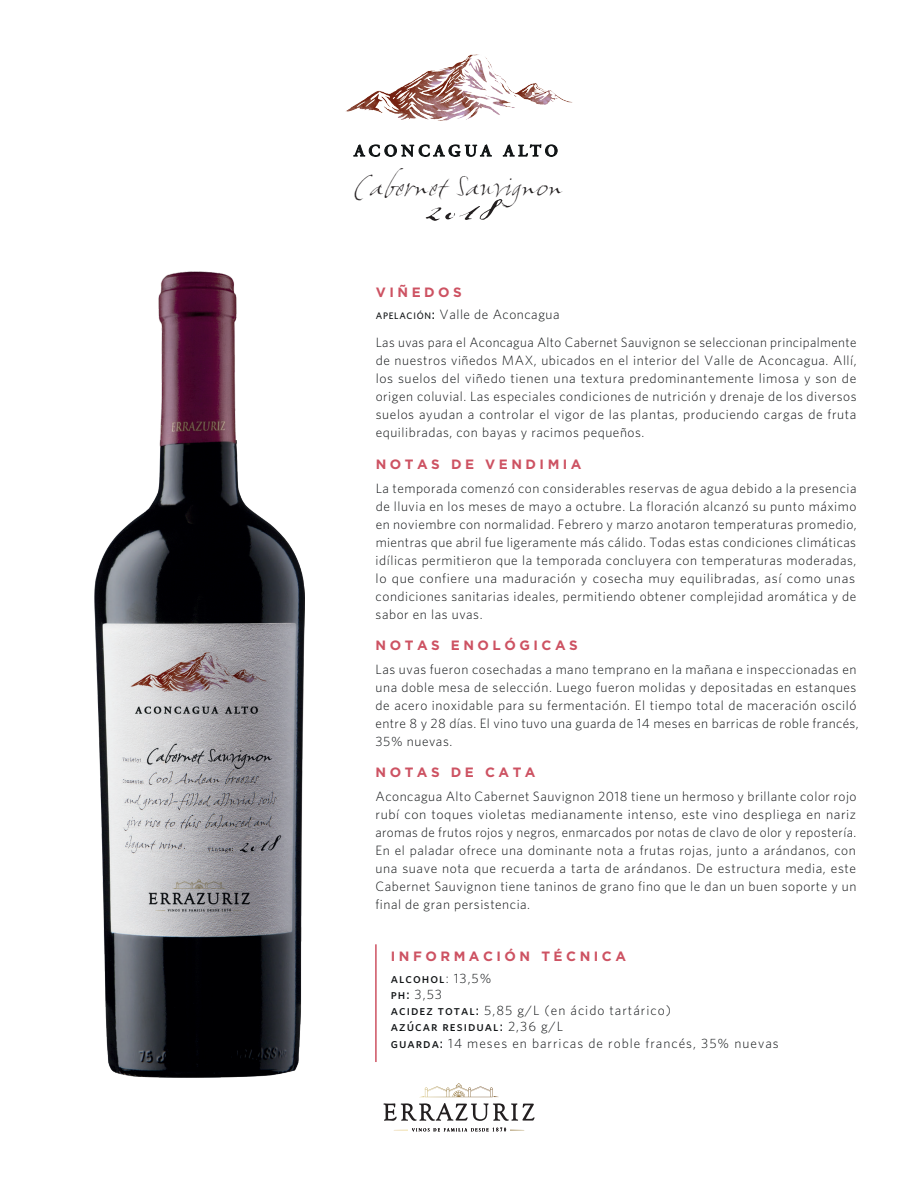
<style>
.page{position:relative;width:918px;height:1188px;background:#fff}
.page>*{position:absolute;margin:0;border:0;box-sizing:border-box;transform-origin:0 0}
.t1{font:61.65px "Johann Sparkling ITC";color:#231f20;scale:1.08 1}
.t2{font:28.35px "Donaldson Hand TT";letter-spacing:.01em;color:#231f20}
.t3{font:300 13.5px/18px "Whitney";letter-spacing:.04em;color:#111416;text-align:justify}
.t4{font:300 13.5px/16.2px "Whitney";letter-spacing:.075em;color:#111416}
.t5{font:700 13.5px "Gotham";letter-spacing:.26em;color:#cd5262}
.t6{font:13.5px "Whitney Medium SC";letter-spacing:.075em;color:#111416}
.s1{font-family:"Whitney Medium SC";font-weight:400;font-size:9.45px}
.s2{font-family:"Whitney Medium SC";font-weight:400}
.s3{font-family:"Whitney";font-weight:300}
</style>
<div class="page">
<svg style="left:383px;top:1103px;width:152px;height:18px"></svg>
<svg style="left:394px;top:1128px;width:130px;height:3px"></svg>
<svg style="left:420px;top:1083px;width:79px;height:14px"></svg>
<hr style="left:375px;top:944px;width:2px;height:118px;background:#cd5262">
<img style="left:95px;top:271px;width:210px;height:807px">
<svg style="left:353px;top:144px;width:139px;height:13px"></svg>
<svg style="left:503px;top:144px;width:55px;height:13px"></svg>
<img style="left:345px;top:54px;width:228px;height:67px">
<h2 class="t2" style="left:354px;top:169px;width:209px">Cabernet Sauvignon</h2>
<h1 class="t1" style="left:424px;top:161px;width:67px">2018</h1>
<p class="t5" style="left:376px;top:284px;width:88px">VIÑEDOS</p>
<p class="t3" style="left:376px;top:300px;width:482px;line-height:28.5px"><span class="s1">APELACIÓN</span><span class="s2">:</span> Valle de Aconcagua<br>Las uvas para el Aconcagua Alto Cabernet Sauvignon se seleccionan principalmente</p>
<p class="t3" style="left:376px;top:351px;width:482px">de nuestros viñedos MAX, ubicados en el interior del Valle de Aconcagua. Allí, los suelos del viñedo tienen una textura predominantemente limosa y son de origen coluvial. Las especiales condiciones de nutrición y drenaje de los diversos suelos ayudan a controlar el vigor de las plantas, produciendo cargas de fruta equilibradas, con bayas y racimos pequeños.</p>
<p class="t5" style="left:376px;top:456px;width:207px">NOTAS DE VENDIMIA</p>
<p class="t3" style="left:376px;top:479px;width:483px">La temporada comenzó con considerables reservas de agua debido a la presencia de lluvia en los meses de mayo a octubre. La floración alcanzó su punto máximo en noviembre con normalidad. Febrero y marzo anotaron temperaturas promedio, mientras que abril fue ligeramente más cálido. Todas estas condiciones climáticas idílicas permitieron que la temporada concluyera con temperaturas moderadas, lo que confiere una maduración y cosecha muy equilibradas, así como unas condiciones sanitarias ideales, permitiendo obtener complejidad aromática y de sabor en las uvas.</p>
<p class="t5" style="left:376px;top:637px;width:204px">NOTAS ENOLÓGICAS</p>
<p class="t3" style="left:376px;top:660px;width:485px;text-align:left">Las uvas fueron cosechadas a mano temprano en la mañana e inspeccionadas en una doble mesa de selección. Luego fueron molidas y depositadas en estanques de acero inoxidable para su fermentación. El tiempo total de maceración osciló entre 8 y 28 días. El vino tuvo una guarda de 14 meses en barricas de roble francés, 35% nuevas.</p>
<p class="t5" style="left:376px;top:764px;width:162px">NOTAS DE CATA</p>
<p class="t3" style="left:375px;top:787px;width:483px">Aconcagua Alto Cabernet Sauvignon 2018 tiene un hermoso y brillante color rojo rubí con toques violetas medianamente intenso, este vino despliega en nariz aromas de frutos rojos y negros, enmarcados por notas de clavo de olor y repostería.<br>En el paladar ofrece una dominante nota a frutas rojas, junto a arándanos, con una suave nota que recuerda a tarta de arándanos. De estructura media, este Cabernet Sauvignon tiene taninos de grano fino que le dan un buen soporte y un final de gran persistencia.</p>
<p class="t5" style="left:391px;top:948px;width:237px">INFORMACIÓN TÉCNICA</p>
<p class="t6" style="left:391px;top:970px;width:102px">alcohol<span class="s3">: 13,5%</span></p>
<p class="t4" style="left:391px;top:986px;width:282px"><span class="s2">ph:</span> 3,53<br><span class="s2">acidez total:</span> 5,85 g/L (en ácido tartárico)</p>
<p class="t6" style="left:391px;top:1019px;width:174px">azúcar residual: <span class="s3">2,36 g/L</span></p>
<p class="t4" style="left:391px;top:1035px;width:389px"><span class="s2">guarda:</span> 14 meses en barricas de roble francés, 35% nuevas</p>
</div>
